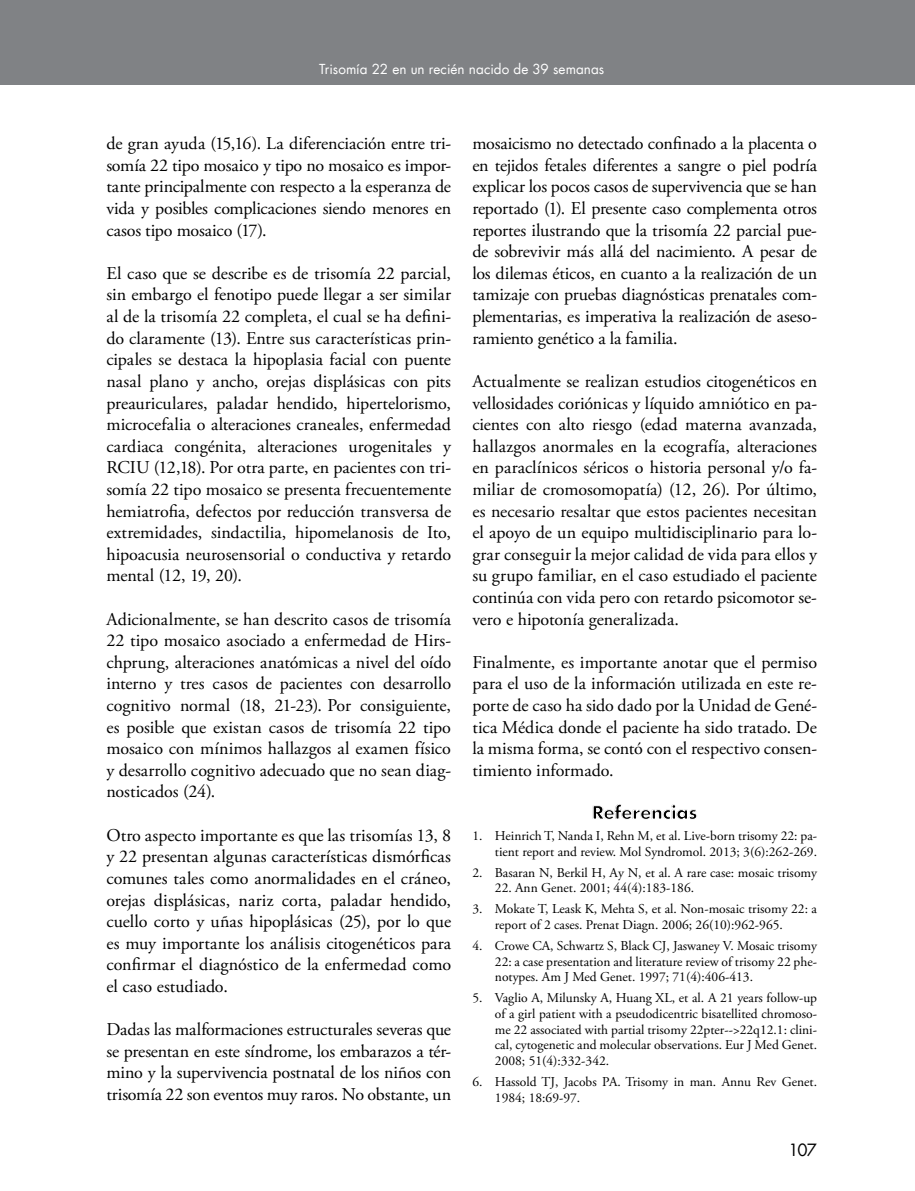
<style>
.page{position:relative;width:915px;height:1191px;background:#fff}
.page>*{position:absolute;margin:0;border:0;box-sizing:border-box;transform-origin:0 0}
.t1{font:18px/21.6px "Adobe Garamond Pro";letter-spacing:-.005em;color:#000;text-align:justify}
.t2{font:700 17.7px "Futura LT";letter-spacing:-.005em;color:#000}
.t3{font:16.5px "Futura LT";color:#000}
.t4{font:13.5px/15.8px "Adobe Garamond Pro";color:#000}
.t5{font:13.5px "Futura LT";color:#fff}
</style>
<div class="page">
<div style="left:1px;top:0;width:913px;height:85px;background:#808285"></div>
<p class="t5" style="left:319px;top:61px;width:286px">Trisomía 22 en un recién nacido de 39 semanas</p>
<p class="t1" style="left:106px;top:133px;width:346px">de gran ayuda (15,16). La diferenciación entre tri&shy;somía 22 tipo mosaico y tipo no mosaico es impor&shy;tante principalmente con respecto a la esperanza de vida y posibles complicaciones siendo menores en casos tipo mosaico (17).</p>
<p class="t1" style="left:106px;top:263px;width:346px">El caso que se describe es de trisomía 22 parcial, sin embargo el fenotipo puede llegar a ser similar al de la trisomía 22 completa, el cual se ha defini&shy;do claramente (13). Entre sus características prin&shy;cipales se destaca la hipoplasia facial con puente nasal plano y ancho, orejas displásicas con pits preauriculares, paladar hendido, hipertelorismo, microcefalia o alteraciones craneales, enfermedad cardiaca congénita, alteraciones urogenitales y RCIU (12,18). Por otra parte, en pacientes con tri&shy;somía 22 tipo mosaico se presenta frecuentemente hemiatrofia, defectos por reducción transversa de extremidades, sindactilia, hipomelanosis de Ito, hipoacusia neurosensorial o conductiva y retardo mental (12, 19, 20).</p>
<p class="t1" style="left:106px;top:608px;width:346px">Adicionalmente, se han descrito casos de trisomía 22 tipo mosaico asociado a enfermedad de Hirs&shy;chprung, alteraciones anatómicas a nivel del oído interno y tres casos de pacientes con desarrollo cognitivo normal (18, 21-23). Por consiguiente, es posible que existan casos de trisomía 22 tipo mosaico con mínimos hallazgos al examen físico y desarrollo cognitivo adecuado que no sean diag&shy;nosticados (24).</p>
<p class="t1" style="left:106px;top:824px;width:346px">Otro aspecto importante es que las trisomías 13, 8 y 22 presentan algunas características dismórficas comunes tales como anormalidades en el cráneo, orejas displásicas, nariz corta, paladar hendido, cuello corto y uñas hipoplásicas (25), por lo que es muy importante los análisis citogenéticos para confirmar el diagnóstico de la enfermedad como el caso estudiado.</p>
<p class="t1" style="left:106px;top:1019px;width:346px">Dadas las malformaciones estructurales severas que se presentan en este síndrome, los embarazos a tér&shy;mino y la supervivencia postnatal de los niños con trisomía 22 son eventos muy raros. No obstante, un</p>
<p class="t1" style="left:472px;top:133px;width:346px">mosaicismo no detectado confinado a la placenta o en tejidos fetales diferentes a sangre o piel podría explicar los pocos casos de supervivencia que se han reportado (1). El presente caso complementa otros reportes ilustrando que la trisomía 22 parcial pue&shy;de sobrevivir más allá del nacimiento. A pesar de los dilemas éticos, en cuanto a la realización de un tamizaje con pruebas diagnósticas prenatales com&shy;plementarias, es imperativa la realización de aseso&shy;ramiento genético a la familia.</p>
<p class="t1" style="left:472px;top:371px;width:346px">Actualmente se realizan estudios citogenéticos en vellosidades coriónicas y líquido amniótico en pa&shy;cientes con alto riesgo (edad materna avanzada, hallazgos anormales en la ecografía, alteraciones en paraclínicos séricos o historia personal y/o fa&shy;miliar de cromosomopatía) (12, 26). Por último, es necesario resaltar que estos pacientes necesitan el apoyo de un equipo multidisciplinario para lo&shy;grar conseguir la mejor calidad de vida para ellos y su grupo familiar, en el caso estudiado el paciente continúa con vida pero con retardo psicomotor se&shy;vero e hipotonía generalizada.</p>
<p class="t1" style="left:472px;top:652px;width:346px">Finalmente, es importante anotar que el permiso para el uso de la información utilizada en este re&shy;porte de caso ha sido dado por la Unidad de Gené&shy;tica Médica donde el paciente ha sido tratado. De la misma forma, se contó con el respectivo consen&shy;timiento informado.</p>
<p class="t2" style="left:591px;top:800px;width:107px">Referencias</p>
<p class="t4" style="left:472px;top:828px;width:346px;text-align:right">1. Heinrich T, Nanda I, Rehn M, et al. Live-born trisomy 22: pa&shy;tient report and review. Mol Syndromol. 2013; 3(6):262-269.</p>
<p class="t4" style="left:472px;top:865px;width:346px">2. Basaran N, Berkil H, Ay N, et al. A rare case: mosaic trisomy</p>
<p class="t4" style="left:494px;top:880px;width:201px">22. Ann Genet. 2001; 44(4):183-186.</p>
<p class="t4" style="left:494px;top:901px;width:323px;text-indent:-23px">3. Mokate T, Leask K, Mehta S, et al. Non-mosaic trisomy 22: a report of 2 cases. Prenat Diagn. 2006; 26(10):962-965.</p>
<p class="t4" style="left:494px;top:938px;width:323px;text-align:justify;text-indent:-23px">4. Crowe CA, Schwartz S, Black CJ, Jaswaney V. Mosaic trisomy 22: a case presentation and literature review of trisomy 22 phe&shy;notypes. Am J Med Genet. 1997; 71(4):406-413.</p>
<p class="t4" style="left:494px;top:990px;width:323px;text-align:justify;text-indent:-23px">5. Vaglio A, Milunsky A, Huang XL, et al. A 21 years follow-up of a girl patient with a pseudodicentric bisatellited chromoso&shy;me 22 associated with partial trisomy 22pter--&gt;22q12.1: clini&shy;cal, cytogenetic and molecular observations. Eur J Med Genet.<br>2008; 51(4):332-342.</p>
<p class="t4" style="left:494px;top:1074px;width:323px;text-indent:-23px">6. Hassold TJ, Jacobs PA. Trisomy in man. Annu Rev Genet.<br>1984; 18:69-97.</p>
<p class="t3" style="left:788px;top:1139px;width:30px">107</p>
</div>
